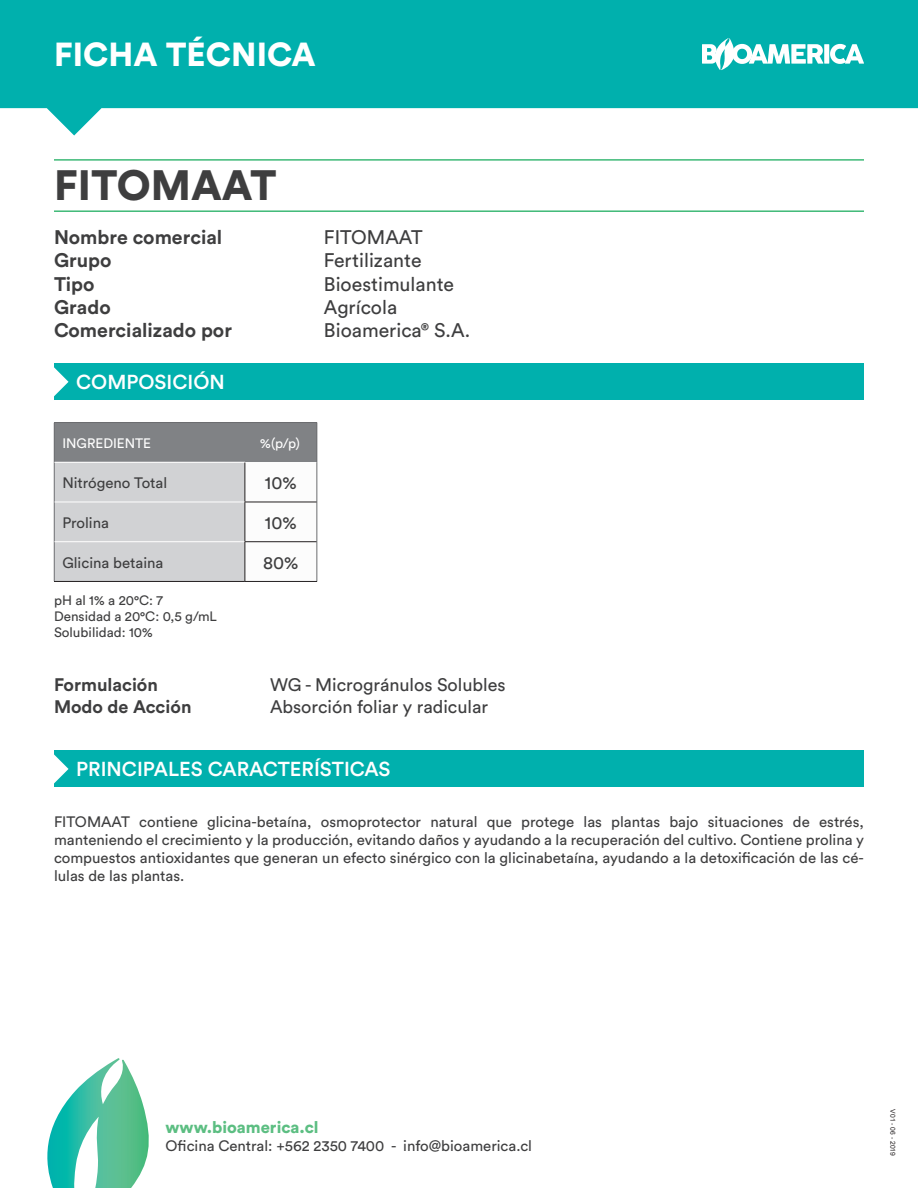
<style>
.page{position:relative;width:918px;height:1188px;background:#fff}
.page>*{position:absolute;margin:0;border:0;box-sizing:border-box;transform-origin:0 0}
.t1{font:900 42px "Circular Std";color:#3e3e3f}
.t2{font:900 33px "Circular Std";color:#fff}
.t3{font:500 20.1px "Circular Std";color:#fff}
.t4{font:19.5px "Circular Std";color:#3e3e3f}
.t5{font:700 19.5px "Circular Std";color:#3e3e3f}
.t6{font:18px "Circular Std";color:#3e3e3f}
.t7{font:700 18px "Circular Std";color:#3e3e3f}
.t8{font:900 16.5px "Circular Std";color:#5cbe82}
.t9{font:15px/18px "Circular Std";color:#3e3e3f;text-align:justify}
.t10{font:13.65px "Circular Std";color:#fff}
.t11{font:13.5px/16.2px "Circular Std";color:#3e3e3f}
.t12{font:6.75px "Arial";color:#231f20}
</style>
<div class="page">
<svg style="left:47px;top:1058px;width:102px;height:130px"></svg>
<div style="left:54px;top:364px;width:810px;height:36px;background:#00b0ad"></div>
<div style="left:54px;top:751px;width:810px;height:36px;background:#00b0ad"></div>
<hr style="left:54px;top:210px;width:810px;height:2px;background:#3eb977">
<hr style="left:54px;top:159px;width:810px;height:2px;background:#3eb977">
<div style="left:54px;top:423px;width:263px;height:39px;background:#808285"></div>
<svg style="left:55px;top:462px;width:262px;height:119px"></svg>
<hr style="left:317px;top:423px;width:1px;height:39px;background:#6c6d70">
<hr style="left:54px;top:422px;width:191px;height:1px;background:#6c6d70">
<hr style="left:54px;top:423px;width:1px;height:39px;background:#6c6d70">
<hr style="left:245px;top:422px;width:72px;height:1px;background:#6c6d70">
<hr style="left:54px;top:462px;width:1px;height:40px;background:#6c6d70">
<hr style="left:55px;top:462px;width:190px;height:1px;background:#fff">
<hr style="left:245px;top:463px;width:1px;height:39px;background:#231f20">
<hr style="left:317px;top:462px;width:1px;height:40px;background:#6c6d70">
<hr style="left:54px;top:502px;width:1px;height:40px;background:#6c6d70">
<hr style="left:55px;top:502px;width:190px;height:1px;background:#fff">
<hr style="left:245px;top:502px;width:1px;height:39px;background:#231f20">
<hr style="left:317px;top:502px;width:1px;height:40px;background:#6c6d70">
<hr style="left:245px;top:502px;width:72px;height:1px;background:#231f20">
<hr style="left:54px;top:542px;width:1px;height:39px;background:#6c6d70">
<hr style="left:55px;top:541px;width:190px;height:1px;background:#fff">
<hr style="left:54px;top:581px;width:191px;height:1px;background:#231f20">
<hr style="left:245px;top:542px;width:1px;height:39px;background:#231f20">
<hr style="left:317px;top:542px;width:1px;height:39px;background:#6c6d70">
<hr style="left:245px;top:541px;width:72px;height:1px;background:#231f20">
<hr style="left:245px;top:581px;width:72px;height:1px;background:#231f20">
<svg style="left:54px;top:363px;width:15px;height:34px"></svg>
<svg style="left:54px;top:750px;width:15px;height:34px"></svg>
<svg style="left:0;top:0;width:918px;height:136px;fill:#00b0ad"></svg>
<svg style="left:702px;top:38px;width:162px;height:32px"></svg>
<h2 class="t2" style="left:54px;top:32px;width:263px">FICHA TÉCNICA</h2>
<h1 class="t1" style="left:54px;top:157px;width:224px">FITOMAAT</h1>
<h3 class="t5" style="left:54px;top:224px;width:170px">Nombre comercial</h3>
<h3 class="t4" style="left:324px;top:225px;width:100px">FITOMAAT</h3>
<h3 class="t5" style="left:54px;top:248px;width:59px">Grupo</h3>
<h3 class="t4" style="left:324px;top:249px;width:99px">Fertilizante</h3>
<h3 class="t5" style="left:54px;top:271px;width:42px">Tipo</h3>
<h3 class="t4" style="left:324px;top:272px;width:132px">Bioestimulante</h3>
<h3 class="t5" style="left:54px;top:295px;width:58px">Grado</h3>
<h3 class="t4" style="left:324px;top:295px;width:75px">Agrícola</h3>
<h3 class="t5" style="left:54px;top:318px;width:179px">Comercializado por</h3>
<h3 class="t4" style="left:324px;top:319px;width:148px">Bioamerica® S.A.</h3>
<h3 class="t3" style="left:76px;top:370px;width:150px">COMPOSICIÓN</h3>
<p class="t10" style="left:62px;top:435px;width:90px">INGREDIENTE</p>
<p class="t10" style="left:260px;top:435px;width:41px">%(p/p)</p>
<p class="t9" style="left:62px;top:474px;width:106px">Nitrógeno Total</p>
<p class="t6" style="left:265px;top:472px;width:33px">10%</p>
<p class="t9" style="left:62px;top:513px;width:48px">Prolina</p>
<p class="t6" style="left:265px;top:512px;width:33px">10%</p>
<p class="t9" style="left:62px;top:553px;width:103px">Glicina betaina</p>
<p class="t6" style="left:263px;top:552px;width:37px">80%</p>
<p class="t11" style="left:54px;top:592px;width:165px">pH al 1% a 20°C: 7<br>Densidad a 20°C: 0,5 g/mL<br>Solubilidad: 10%</p>
<p class="t7" style="left:54px;top:674px;width:106px">Formulación</p>
<p class="t6" style="left:270px;top:674px;width:237px">WG - Microgránulos Solubles</p>
<p class="t7" style="left:54px;top:695px;width:139px">Modo de Acción</p>
<p class="t6" style="left:270px;top:696px;width:220px">Absorción foliar y radicular</p>
<h3 class="t3" style="left:76px;top:757px;width:316px">PRINCIPALES CARACTERÍSTICAS</h3>
<p class="t9" style="left:54px;top:813px;width:812px">FITOMAAT contiene glicina-betaína, osmoprotector natural que protege las plantas bajo situaciones de estrés, manteniendo el crecimiento y la producción, evitando daños y ayudando a la recuperación del cultivo. Contiene prolina y compuestos antioxidantes que generan un efecto sinérgico con la glicinabetaína, ayudando a la detoxificación de las cé&shy;lulas de las plantas.</p>
<p class="t8" style="left:166px;top:1117px;width:155px">www.bioamerica.cl</p>
<p class="t9" style="left:166px;top:1137px;width:368px">Oficina Central: +562 2350 7400 - info@bioamerica.cl</p>
<p class="t12" style="left:897px;top:1109px;width:48px;rotate:90deg">V01 - 06 - 2019</p>
</div>
